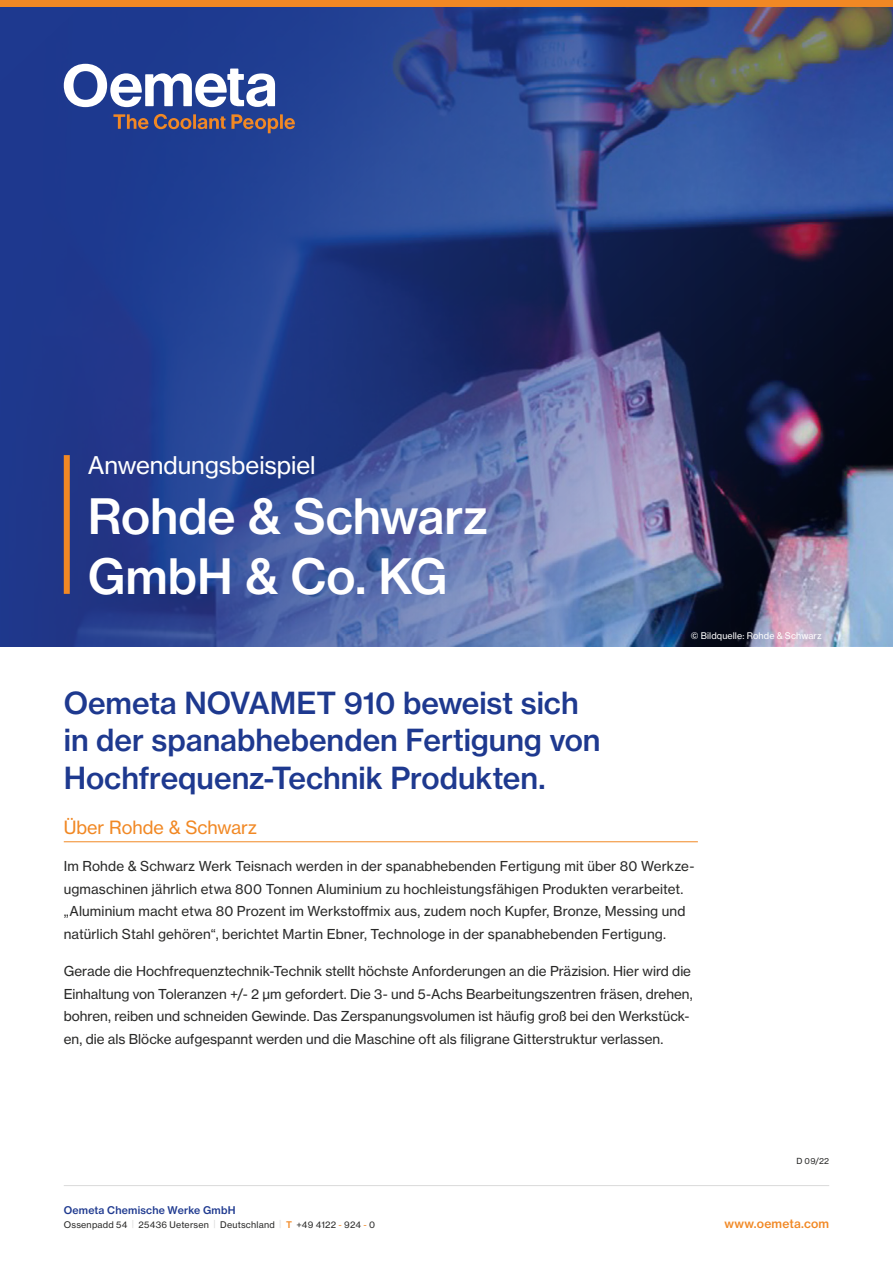
<style>
.page{position:relative;width:893px;height:1263px;background:#fff}
.page>*{position:absolute;margin:0;border:0;box-sizing:border-box;transform-origin:0 0}
.t1_-_border{font:48px/60px "N Haas Grotesk TX Pro 65 Md";letter-spacing:-.005em;color:#fff}
.t1{font:30px/37.5px "N Haas Grotesk TX Pro 65 Md";color:#1e398f}
.st1_-_border_-_nospc{font:24px "N Haas Grotesk TX Pro 55 Rg";letter-spacing:-.005em;color:#fff}
.sh1_-_line_-_minspc{font:18px "N Haas Grotesk TX Pro 55 Rg";color:#f18824}
.t2{font:13.5px/22.5px "N Haas Grotesk TX Pro 55 Rg";color:#282827}
.t3{font:12px "N Haas Grotesk TX Pro 65 Md";letter-spacing:.015em;color:#f18824}
.t4{font:10.5px "N Haas Grotesk TX Pro 65 Md";letter-spacing:.02em;color:#1e398f}
.t5{font:9px "N Haas Grotesk TX Pro 55 Rg";letter-spacing:.025em;color:#282827}
.caption_-_source_-_a{font:9px "N Haas Grotesk TX Pro 55 Rg";letter-spacing:.015em;color:#fff}
.t6{font:8.25px "N Haas Grotesk TX Pro 55 Rg";color:#282827}
.s1{color:#dadada}
.s2{font-family:"N Haas Grotesk TX Pro 65 Md";color:#f18824}
.s3{color:#f18824}
</style>
<div class="page">
<hr style="left:64px;top:841px;width:634px;height:1px;background:#f18824">
<img style="left:0;top:6px;width:893px;height:640px">
<div style="left:64px;top:455px;width:6px;height:139px;background:#f18824"></div>
<div style="left:0;top:0;width:893px;height:6px;background:#f18824"></div>
<svg style="left:64px;top:64px;width:211px;height:43px"></svg>
<svg style="left:113px;top:114px;width:182px;height:19px;background:#60546f"></svg>
<hr style="left:64px;top:1185px;width:765px;height:1px;background:#dadada">
<p class="st1_-_border_-_nospc" style="left:88px;top:450px;width:229px">Anwendungsbeispiel</p>
<p class="t1_-_border" style="left:88px;top:486px;width:402px">Rohde &amp; Schwarz<br>GmbH &amp; Co. KG</p>
<p class="caption_-_source_-_a" style="left:691px;top:630px;width:132px">© Bildquelle: Rohde &amp; Schwarz</p>
<p class="t1" style="left:64px;top:684px;width:538px">Oemeta NOVAMET 910 beweist sich in der spanabhebenden Fertigung von<br>Hochfrequenz-Technik Produkten.</p>
<p class="sh1_-_line_-_minspc" style="left:64px;top:816px;width:195px">Über Rohde &amp; Schwarz</p>
<p class="t2" style="left:64px;top:855px;width:632px">Im Rohde &amp; Schwarz Werk Teisnach werden in der spanabhebenden Fertigung mit über 80 Werkze&shy;ugmaschinen jährlich etwa 800 Tonnen Aluminium zu hochleistungsfähigen Produkten verarbeitet. „Aluminium macht etwa 80 Prozent im Werkstoffmix aus, zudem noch Kupfer, Bronze, Messing und natürlich Stahl gehören“, berichtet Martin Ebner, Technologe in der spanabhebenden Fertigung.</p>
<p class="t2" style="left:64px;top:960px;width:630px">Gerade die Hochfrequenztechnik-Technik stellt höchste Anforderungen an die Präzision. Hier wird die Einhaltung von Toleranzen +/- 2 µm gefordert. Die 3- und 5-Achs Bearbeitungszentren fräsen, drehen, bohren, reiben und schneiden Gewinde. Das Zerspanungsvolumen ist häufig groß bei den Werkstück&shy;en, die als Blöcke aufgespannt werden und die Maschine oft als filigrane Gitterstruktur verlassen.</p>
<p class="t4" style="left:64px;top:1204px;width:173px">Oemeta Chemische Werke GmbH</p>
<p class="t5" style="left:64px;top:1219px;width:313px">Ossenpadd 54 <span class="s1">|</span> 25436 Uetersen <span class="s1">|</span> Deutschland <span class="s1">|</span> <span class="s2">T</span> +49 4122 <span class="s3">-</span> 924 <span class="s3">-</span> 0</p>
<p class="t6" style="left:796px;top:1156px;width:34px">D 09/22</p>
<p class="t3" style="left:724px;top:1216px;width:106px">www.oemeta.com</p>
</div>
